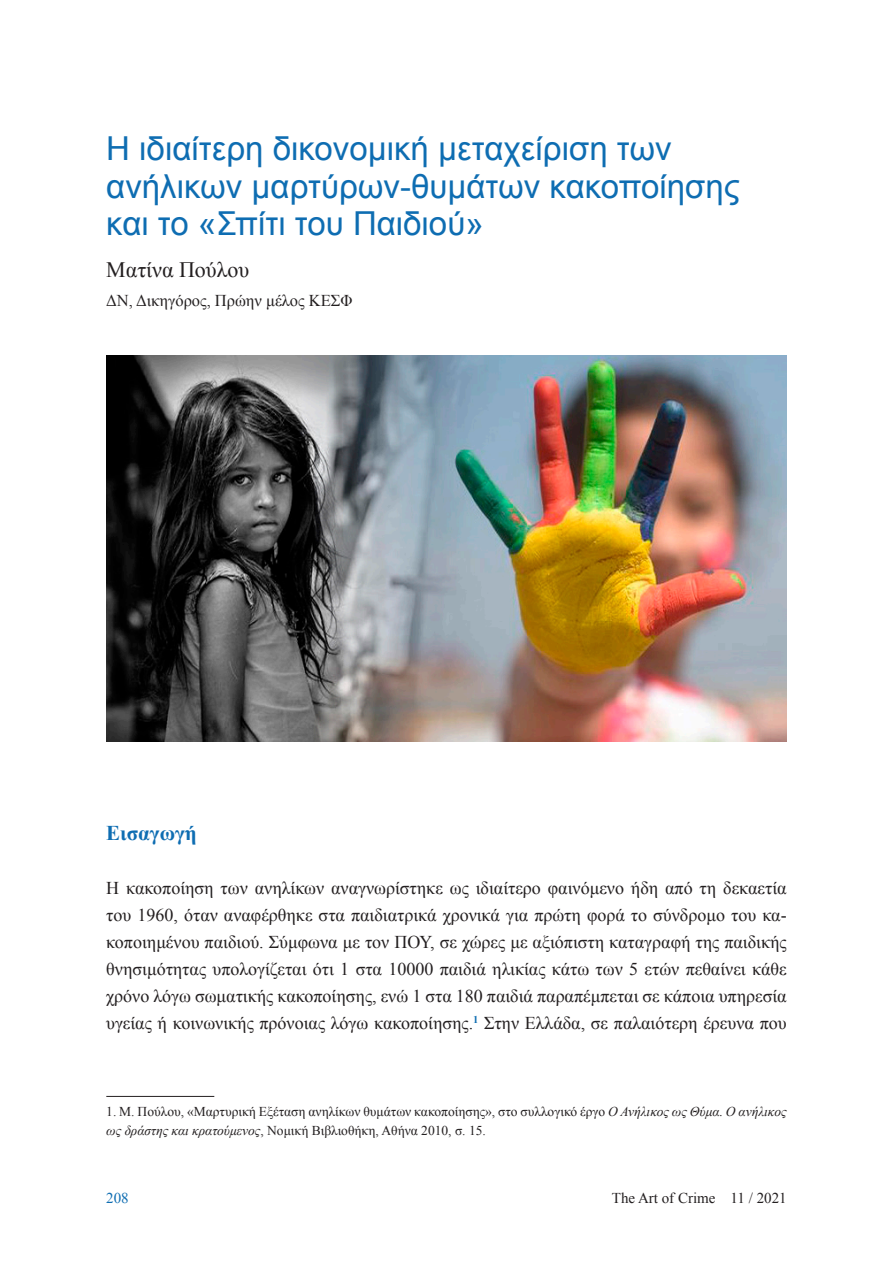
<style>
.page{position:relative;width:893px;height:1263px;background:#fff}
.page>*{position:absolute;margin:0;border:0;box-sizing:border-box;transform-origin:0 0}
.BASIC_TITLE{font:33px/37.5px "Arial";color:#0e6db2}
.AUTHOR{font:21.9px "Times New Roman";color:#231f20}
.TITLE_-_1{font:700 21px "Times New Roman";color:#0e6db2}
.t1{font:18px/27px "Times New Roman";color:#231f20;text-align:justify}
.IDIOTITA{font:16.5px "Times New Roman";color:#231f20}
.t2{font:15px "Times New Roman";color:#231f20}
.t3{font:15px "Times New Roman";color:#0e6db2}
.FOOTNOTES{font:13.5px/19.5px "Times New Roman";color:#231f20}
.s1{font-style:italic}
</style>
<div class="page">
<hr style="left:106px;top:1096px;width:108px;height:1px;background:#231f20">
<img style="left:106px;top:355px;width:681px;height:387px">
<p class="BASIC_TITLE" style="left:106px;top:130px;width:635px">Η ιδιαίτερη δικονομική μεταχείριση των ανήλικων μαρτύρων-θυμάτων κακοποίησης και το «Σπίτι του Παιδιού»</p>
<p class="AUTHOR" style="left:106px;top:255px;width:144px">Ματίνα Πούλου</p>
<p class="IDIOTITA" style="left:106px;top:289px;width:248px">ΔΝ, Δικηγόρος, Πρώην μέλος ΚΕΣΦ</p>
<p class="TITLE_-_1" style="left:106px;top:818px;width:92px">Εισαγωγή</p>
<p class="t1" style="left:106px;top:874px;width:682px">Η κακοποίηση των ανηλίκων αναγνωρίστηκε ως ιδιαίτερο φαινόμενο ήδη από τη δεκαετία του 1960, όταν αναφέρθηκε στα παιδιατρικά χρονικά για πρώτη φορά το σύνδρομο του κα&shy;κοποιημένου παιδιού. Σύμφωνα με τον ΠΟΥ, σε χώρες με αξιόπιστη καταγραφή της παιδικής θνησιμότητας υπολογίζεται ότι 1 στα 10000 παιδιά ηλικίας κάτω των 5 ετών πεθαίνει κάθε χρόνο λόγω σωματικής κακοποίησης, ενώ 1 στα 180 παιδιά παραπέμπεται σε κάποια υπηρεσία υγείας ή κοινωνικής πρόνοιας λόγω κακοποίησης.<sup>1</sup> Στην Ελλάδα, σε παλαιότερη έρευνα που</p>
<p class="FOOTNOTES" style="left:106px;top:1101px;width:682px">1. Μ. Πούλου, «Μαρτυρική Εξέταση ανηλίκων θυμάτων κακοποίησης», στο συλλογικό έργο <span class="s1">Ο Ανήλικος ως Θύμα. Ο ανήλικος ως δράστης και κρατούμενος</span>, Νομική Βιβλιοθήκη, Αθήνα 2010, σ. 15.</p>
<p class="t3" style="left:106px;top:1188px;width:24px">208</p>
<p class="t2" style="left:612px;top:1188px;width:176px">The Art of Crime 11 / 2021</p>
</div>
